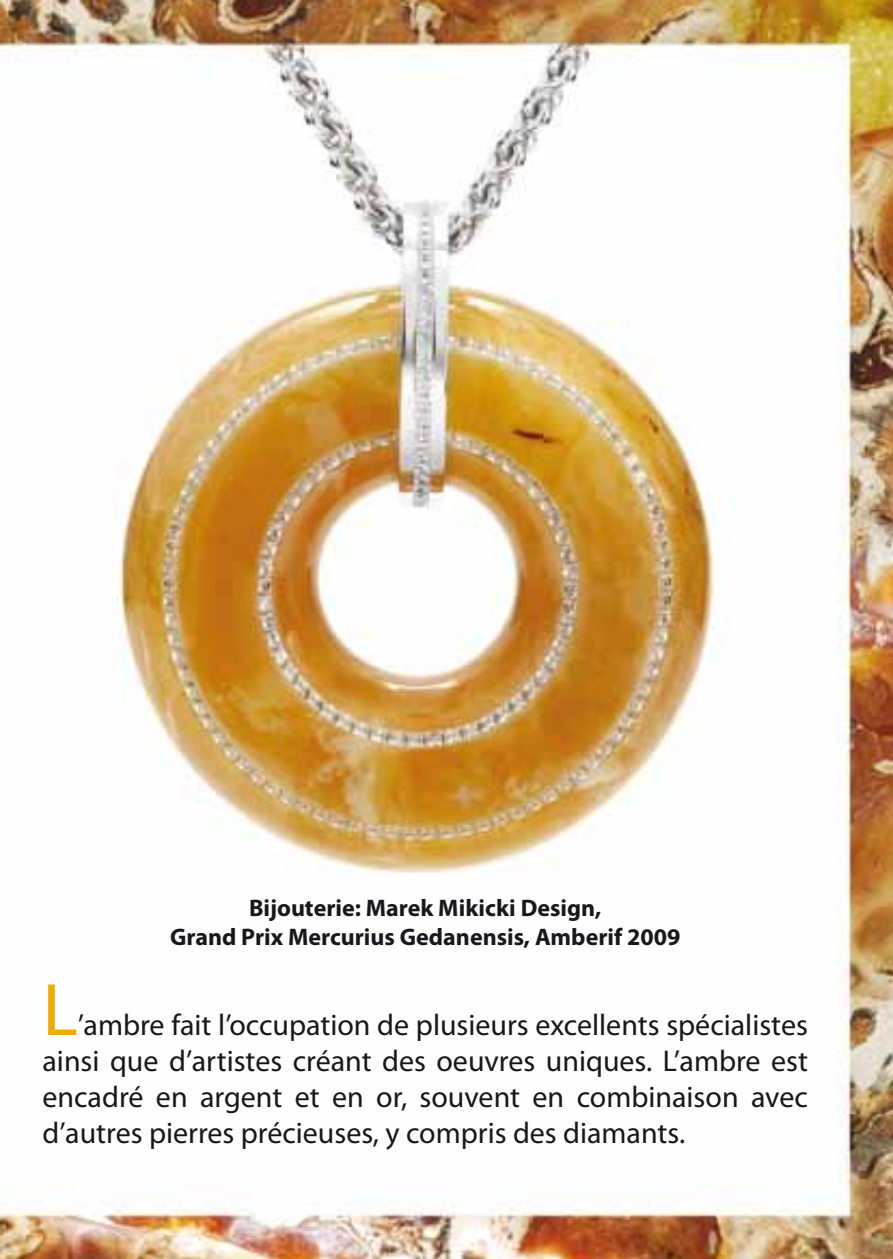
<style>
.page{position:relative;width:893px;height:1259px;background:#fff}
.page>*{position:absolute;margin:0;border:0;box-sizing:border-box;transform-origin:0 0}
.t1{font:75px "Myriad Pro";color:#efab00}
.t2{font:30px/36px "Myriad Pro";color:#1a171c;text-align:justify}
.t3{font:700 24px/28.8px "Myriad Pro";color:#1a171c;text-align:center}
</style>
<div class="page">
<img style="left:0;top:0;width:893px;height:1259px">
<p class="t3" style="left:170px;top:893px;width:512px">Bijouterie: Marek Mikicki Design,<br>Grand Prix Mercurius Gedanensis, Amberif 2009</p>
<h1 class="t1" style="left:43px;top:963px;width:37px">L</h1>
<p class="t2" style="left:43px;top:1006px;width:767px;text-indent:35px">’ambre fait l’occupation de plusieurs excellents spécialistes ainsi que d’artistes créant des oeuvres uniques. L’ambre est encadré en argent et en or, souvent en combinaison avec d’autres pierres précieuses, y compris des diamants.</p>
</div>
